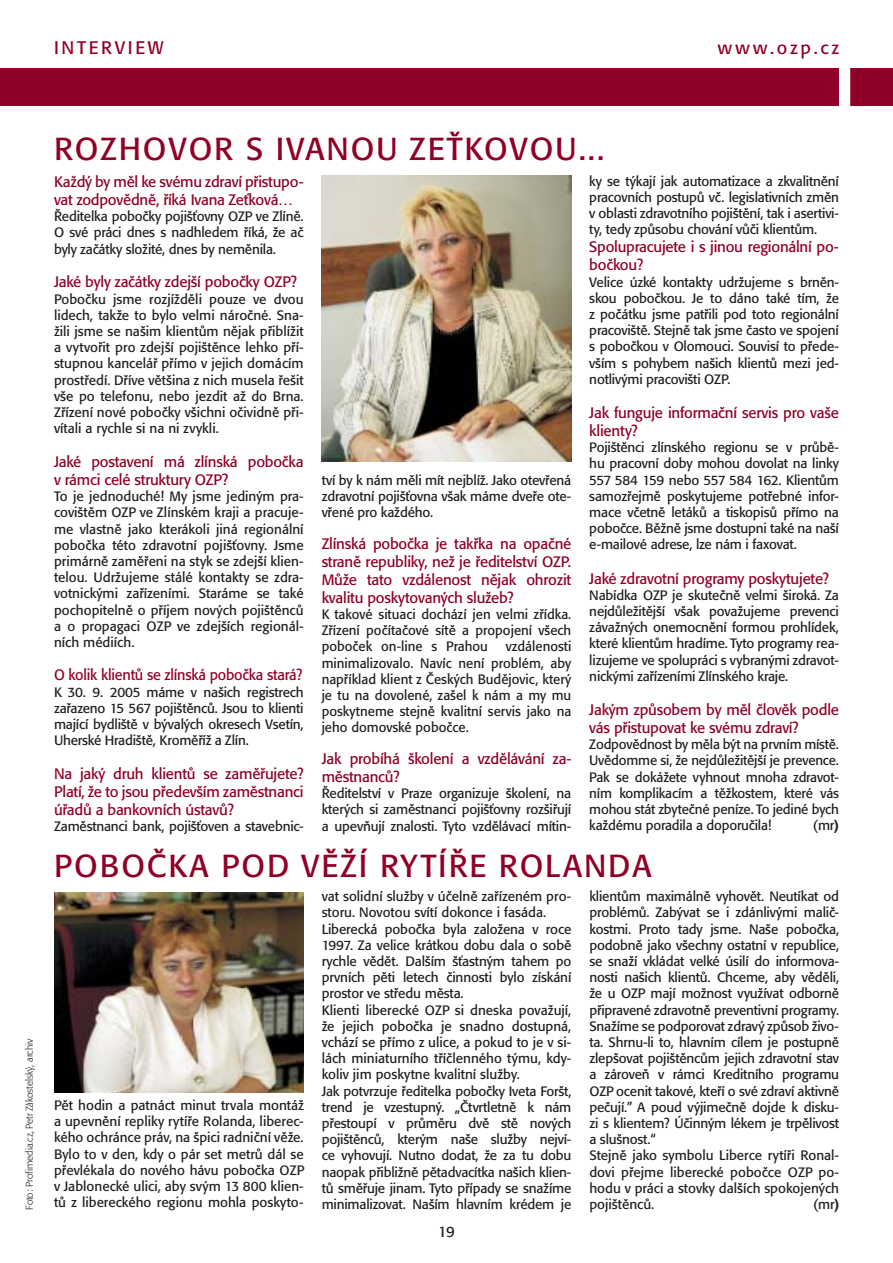
<style>
.page{position:relative;width:893px;height:1263px;background:#fff}
.page>*{position:absolute;margin:0;border:0;box-sizing:border-box;transform-origin:0 0}
.t1{font:31.5px "Formata CE";letter-spacing:.06em;color:#900026}
.t2{font:18px "Formata CE";letter-spacing:.15em;color:#900026}
.t3{font:15px/18px "Formata CE";letter-spacing:-.015em;color:#900026}
.t4{font:15px "Formata CE";letter-spacing:-.015em;color:#900026;scale:.96 1}
.t5{font:15px "Formata CE";color:#231f1f}
.t6{font:13.5px/16.2px "Formata CE";letter-spacing:-.015em;color:#231f1f;text-align:justify}
.t7{font:300 9.75px "Formata CE";color:#231f1f}
.s1{font-weight:500}
</style>
<div class="page">
<div style="left:0;top:68px;width:893px;height:37px;background:#900026"></div>
<div style="left:839px;top:0;width:11px;height:132px;background:#fff"></div>
<img style="left:322px;top:175px;width:249px;height:286px">
<img style="left:54px;top:892px;width:250px;height:201px">
<div style="left:0;top:68px;width:22px;height:38px;background:#900026"></div>
<h2 class="t2" style="left:54px;top:40px;width:111px">INTERVIEW</h2>
<h2 class="t2" style="left:718px;top:40px;width:123px">www.ozp.cz</h2>
<p class="t7" style="left:25px;top:1210px;width:172px;rotate:-90deg">Foto: Profimedia.cz, Petr Zákostelský, archiv</p>
<h1 class="t1" style="left:54px;top:135px;width:552px">ROZHOVOR S IVANOU ZEŤKOVOU...</h1>
<p class="t3" style="left:54px;top:174px;width:251px">Každý by měl ke svému zdraví přistupo&shy;vat zodpovědně, říká Ivana Zeťková…</p>
<p class="t6" style="left:54px;top:209px;width:251px">Ředitelka pobočky pojišťovny OZP ve Zlíně.<br>O své práci dnes s nadhledem říká, že ač byly začátky složité, dnes by neměnila.</p>
<p class="t3" style="left:54px;top:274px;width:245px">Jaké byly začátky zdejší pobočky OZP?</p>
<p class="t6" style="left:54px;top:292px;width:251px">Pobočku jsme rozjížděli pouze ve dvou lidech, takže to bylo velmi náročné. Sna&shy;žili jsme se našim klientům nějak přiblížit a vytvořit pro zdejší pojištěnce lehko pří&shy;stupnou kancelář přímo v jejich domácím prostředí. Dříve většina z nich musela řešit vše po telefonu, nebo jezdit až do Brna.<br>Zřízení nové pobočky všichni očividně při&shy;vítali a rychle si na ni zvykli.</p>
<p class="t3" style="left:54px;top:454px;width:251px">Jaké postavení má zlínská pobočka v rámci celé struktury OZP?</p>
<p class="t6" style="left:54px;top:489px;width:251px">To je jednoduché! My jsme jediným pra&shy;covištěm OZP ve Zlínském kraji a pracuje&shy;me vlastně jako kterákoli jiná regionální pobočka této zdravotní pojišťovny. Jsme primárně zaměřeni na styk se zdejší klien&shy;telou. Udržujeme stálé kontakty se zdra&shy;votnickými zařízeními. Staráme se také pochopitelně o příjem nových pojištěnců a o propagaci OZP ve zdejších regionál&shy;ních médiích.</p>
<p class="t4" style="left:54px;top:669px;width:260px">O kolik klientů se zlínská pobočka stará?</p>
<p class="t6" style="left:54px;top:685px;width:251px">K 30. 9. 2005 máme v našich registrech zařazeno 15 567 pojištěnců. Jsou to klienti mající bydliště v bývalých okresech Vsetín, Uherské Hradiště, Kroměříž a Zlín.</p>
<p class="t3" style="left:54px;top:765px;width:251px;text-align:justify">Na jaký druh klientů se zaměřujete?<br>Platí, že to jsou především zaměstnanci úřadů a bankovních ústavů?</p>
<p class="t6" style="left:54px;top:819px;width:251px">Zaměstnanci bank, pojišťoven a stavebnic-</p>
<p class="t6" style="left:322px;top:473px;width:251px">tví by k nám měli mít nejblíž. Jako otevřená zdravotní pojišťovna však máme dveře ote&shy;vřené pro každého.</p>
<p class="t3" style="left:322px;top:536px;width:251px;text-align:justify">Zlínská pobočka je takřka na opačné straně republiky, než je ředitelství OZP.<br>Může tato vzdálenost nějak ohrozit kvalitu poskytovaných služeb?</p>
<p class="t6" style="left:322px;top:607px;width:251px">K takové situaci dochází jen velmi zřídka.<br>Zřízení počítačové sítě a propojení všech poboček on-line s Prahou</p>
<p class="t6" style="left:322px;top:640px;width:251px;text-indent:184px">vzdálenosti minimalizovalo. Navíc není problém, aby například klient z Českých Budějovic, který je tu na dovolené, zašel k nám a my mu poskytneme stejně kvalitní servis jako na jeho domovské pobočce.</p>
<p class="t3" style="left:322px;top:751px;width:251px">Jak probíhá školení a vzdělávání za&shy;městnanců?</p>
<p class="t6" style="left:322px;top:786px;width:251px">Ředitelství v Praze organizuje školení, na kterých si zaměstnanci pojišťovny rozšiřují a upevňují znalosti. Tyto vzdělávací mítin-</p>
<p class="t6" style="left:589px;top:174px;width:251px">ky se týkají jak automatizace a zkvalitnění pracovních postupů vč. legislativních změn v oblasti zdravotního pojištění, tak i asertivi&shy;ty, tedy způsobu chování vůči klientům.</p>
<p class="t3" style="left:589px;top:239px;width:251px">Spolupracujete i s jinou regionální po&shy;bočkou?</p>
<p class="t6" style="left:589px;top:275px;width:251px">Velice úzké kontakty udržujeme s brněn&shy;skou pobočkou. Je to dáno také tím, že z počátku jsme patřili pod toto regionální pracoviště. Stejně tak jsme často ve spojení s pobočkou v Olomouci. Souvisí to přede&shy;vším s pohybem našich klientů mezi jed&shy;notlivými pracovišti OZP.</p>
<p class="t3" style="left:589px;top:405px;width:251px">Jak funguje informační servis pro vaše klienty?</p>
<p class="t6" style="left:589px;top:440px;width:251px">Pojištěnci zlínského regionu se v průbě&shy;hu pracovní doby mohou dovolat na linky 557 584 159 nebo 557 584 162. Klientům samozřejmě poskytujeme potřebné infor&shy;mace včetně letáků a tiskopisů přímo na pobočce. Běžně jsme dostupni také na naší e-mailové adrese, lze nám i faxovat.</p>
<p class="t3" style="left:589px;top:571px;width:241px">Jaké zdravotní programy poskytujete?</p>
<p class="t6" style="left:589px;top:588px;width:251px">Nabídka OZP je skutečně velmi široká. Za nejdůležitější však považujeme prevenci závažných onemocnění formou prohlídek, které klientům hradíme. Tyto programy rea&shy;lizujeme ve spolupráci s vybranými zdravot&shy;nickými zařízeními Zlínského kraje.</p>
<p class="t3" style="left:589px;top:702px;width:251px">Jakým způsobem by měl člověk podle vás přistupovat ke svému zdraví?</p>
<p class="t6" style="left:589px;top:737px;width:251px">Zodpovědnost by měla být na prvním místě.<br>Uvědomme si, že nejdůležitější je prevence.<br>Pak se dokážete vyhnout mnoha zdravot&shy;ním komplikacím a těžkostem, které vás mohou stát zbytečné peníze. To jediné bych každému poradila a doporučila!</p>
<p class="t6" style="left:813px;top:818px;width:28px">(mr<span class="s1">)</span></p>
<h1 class="t1" style="left:54px;top:852px;width:599px">POBOČKA POD VĚŽÍ RYTÍŘE ROLANDA</h1>
<p class="t6" style="left:54px;top:1098px;width:252px">Pět hodin a patnáct minut trvala montáž a upevnění repliky rytíře Rolanda, liberec&shy;kého ochránce práv, na špici radniční věže.<br>Bylo to v den, kdy o pár set metrů dál se převlékala do nového hávu pobočka OZP v Jablonecké ulici, aby svým 13 800 klien&shy;tů z libereckého regionu mohla poskyto-</p>
<p class="t6" style="left:322px;top:889px;width:251px;text-align:left">vat solidní služby v účelně zařízeném pro&shy;storu. Novotou svítí dokonce i fasáda.<br>Liberecká pobočka byla založena v roce 1997. Za velice krátkou dobu dala o sobě rychle vědět. Dalším šťastným tahem po prvních pěti letech činnosti bylo získání prostor ve středu města.<br>Klienti liberecké OZP si dneska považují, že jejich pobočka je snadno dostupná, vchází se přímo z ulice, a pokud to je v si&shy;lách miniaturního tříčlenného týmu, kdy&shy;koliv jim poskytne kvalitní služby.<br>Jak potvrzuje ředitelka pobočky Iveta Foršt, trend je vzestupný. „Čtvrtletně k nám přestoupí v průměru dvě stě nových pojištěnců, kterým naše služby nejví&shy;ce vyhovují. Nutno dodat, že za tu dobu naopak přibližně pětadvacítka našich klien&shy;tů směřuje jinam. Tyto případy se snažíme minimalizovat. Naším hlavním krédem je</p>
<p class="t6" style="left:589px;top:889px;width:251px;text-align:left">klientům maximálně vyhovět. Neutíkat od problémů. Zabývat se i zdánlivými malič&shy;kostmi. Proto tady jsme. Naše pobočka, podobně jako všechny ostatní v republice, se snaží vkládat velké úsilí do informova&shy;nosti našich klientů. Chceme, aby věděli, že u OZP mají možnost využívat odborně připravené zdravotně preventivní programy.<br>Snažíme se podporovat zdravý způsob živo&shy;ta. Shrnu-li to, hlavním cílem je postupně zlepšovat pojištěncům jejich zdravotní stav a zároveň v rámci Kreditního programu OZP ocenit takové, kteří o své zdraví aktivně pečují.” A poud výjimečně dojde k disku&shy;zi s klientem? Účinným lékem je trpělivost a slušnost.“<br>Stejně jako symbolu Liberce rytíři Ronal&shy;dovi přejme liberecké pobočce OZP po&shy;hodu v práci a stovky dalších spokojených pojištěnců.</p>
<p class="t6" style="left:813px;top:1197px;width:28px">(mr<span class="s1">)</span></p>
<p class="t5" style="left:438px;top:1225px;width:18px">19</p>
</div>
